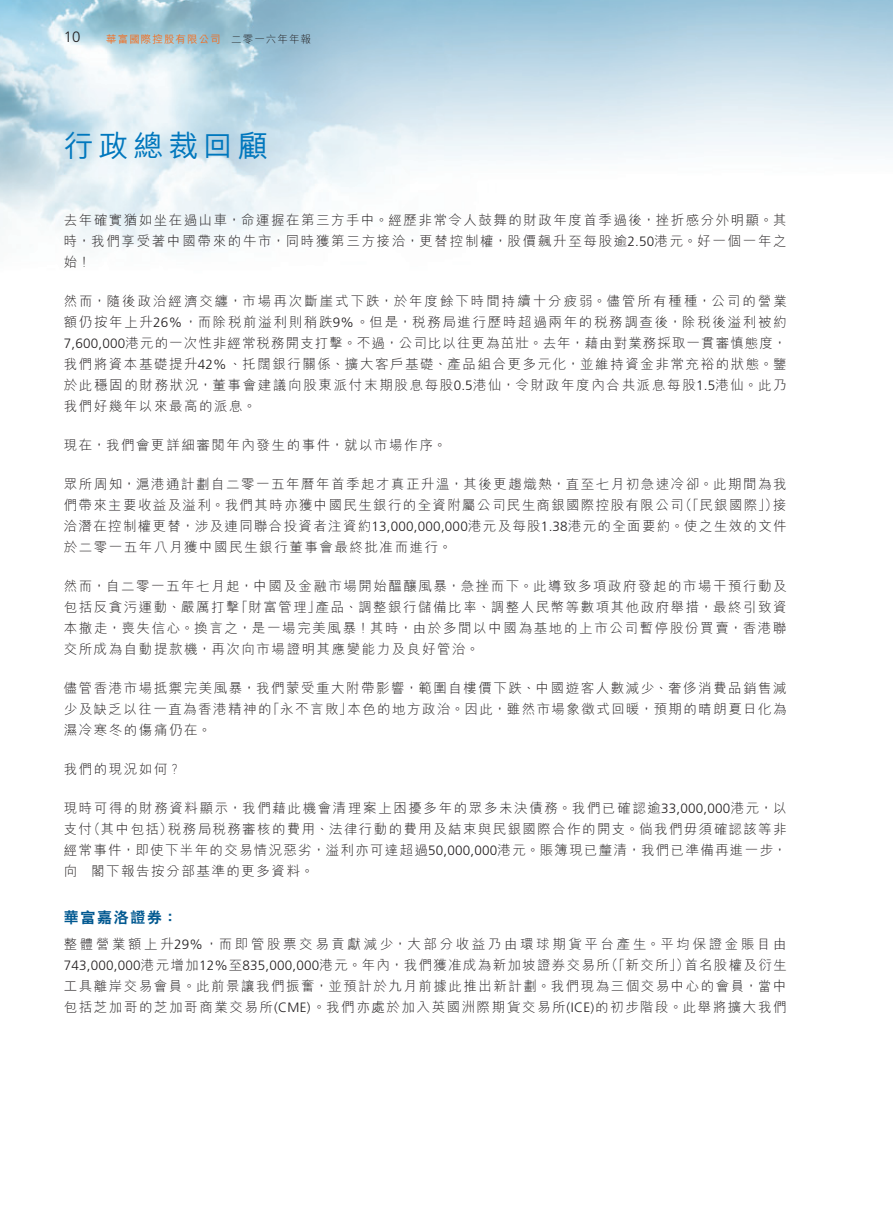
<style>
.page{position:relative;width:893px;height:1212px;background:#fff}
.page>*{position:absolute;margin:0;border:0;box-sizing:border-box;transform-origin:0 0}
.t1{font:500 30px "M Hei HK";letter-spacing:.16em;color:#0077bd}
._04___H2{font:800 15px "C Hei 2 HK";letter-spacing:.115em;color:#005890}
.t2{font:300 15px "Frutiger LT Std";color:#231f20}
._11_P0{font:300 13.5px/21px "M Hei HK";letter-spacing:.115em;color:#231f20;text-align:justify}
.t3{font:500 10.5px "M Hei HK";letter-spacing:.1em;color:#f36e21}
.s1{font-weight:300;color:#231f20}
.s2{font-family:"Frutiger LT Std"}
</style>
<div class="page">
<img style="left:0;top:0;width:893px;height:249px">
<p class="t2" style="left:64px;top:29px;width:18px">10</p>
<p class="t3" style="left:106px;top:32px;width:206px">華富國際控股有限公司 <span class="s1">二零一六年年報</span></p>
<h1 class="t1" style="left:64px;top:124px;width:206px">行政總裁回顧</h1>
<p class="_11_P0" style="left:64px;top:209px;width:724px">去年確實猶如坐在過山車，命運握在第三方手中。經歷非常令人鼓舞的財政年度首季過後，挫折感分外明顯。其時，我們享受著中國帶來的牛市，同時獲第三方接洽，更替控制權，股價飆升至每股逾<span class="s2">2.50</span>港元。好一個一年之始！</p>
<p class="_11_P0" style="left:64px;top:290px;width:725px">然而，隨後政治經濟交纏，市場再次斷崖式下跌，於年度餘下時間持續十分疲弱。儘管所有種種，公司的營業額仍按年上升<span class="s2">26%</span>，而除稅前溢利則稍跌<span class="s2">9%</span>。但是，稅務局進行歷時超過兩年的稅務調查後，除稅後溢利被約<span class="s2">7,600,000</span>港元的一次性非經常稅務開支打擊。不過，公司比以往更為茁壯。去年，藉由對業務採取一貫審慎態度，我們將資本基礎提升<span class="s2">42%</span>、托闊銀行關係、擴大客戶基礎、產品組合更多元化，並維持資金非常充裕的狀態。鑒於此穩固的財務狀況，董事會建議向股東派付末期股息每股<span class="s2">0.5</span>港仙，令財政年度內合共派息每股<span class="s2">1.5</span>港仙。此乃我們好幾年以來最高的派息。</p>
<p class="_11_P0" style="left:64px;top:434px;width:384px">現在，我們會更詳細審閱年內發生的事件，就以市場作序。</p>
<p class="_11_P0" style="left:64px;top:473px;width:724px">眾所周知，滬港通計劃自二零一五年曆年首季起才真正升溫，其後更趨熾熱，直至七月初急速冷卻。此期間為我們帶來主要收益及溢利。我們其時亦獲中國民生銀行的全資附屬公司民生商銀國際控股有限公司（「民銀國際」）接洽潛在控制權更替，涉及連同聯合投資者注資約<span class="s2">13,000,000,000</span>港元及每股<span class="s2">1.38</span>港元的全面要約。使之生效的文件於二零一五年八月獲中國民生銀行董事會最終批准而進行。</p>
<p class="_11_P0" style="left:64px;top:575px;width:724px">然而，自二零一五年七月起，中國及金融市場開始醞釀風暴，急挫而下。此導致多項政府發起的市場干預行動及包括反貪污運動、嚴厲打擊「財富管理」產品、調整銀行儲備比率、調整人民幣等數項其他政府舉措，最終引致資本撤走，喪失信心。換言之，是一場完美風暴！其時，由於多間以中國為基地的上市公司暫停股份買賣，香港聯交所成為自動提款機，再次向市場證明其應變能力及良好管治。</p>
<p class="_11_P0" style="left:64px;top:677px;width:724px">儘管香港市場抵禦完美風暴，我們蒙受重大附帶影響，範圍自樓價下跌、中國遊客人數減少、奢侈消費品銷售減少及缺乏以往一直為香港精神的「永不言敗」本色的地方政治。因此，雖然市場象徵式回暖，預期的晴朗夏日化為濕冷寒冬的傷痛仍在。</p>
<p class="_11_P0" style="left:64px;top:758px;width:119px">我們的現況如何？</p>
<p class="_11_P0" style="left:64px;top:797px;width:724px">現時可得的財務資料顯示，我們藉此機會清理案上困擾多年的眾多未決債務。我們已確認逾<span class="s2">33,000,000</span>港元，以支付（其中包括）稅務局稅務審核的費用、法律行動的費用及結束與民銀國際合作的開支。倘我們毋須確認該等非經常事件，即使下半年的交易情況惡劣，溢利亦可達超過<span class="s2">50,000,000</span>港元。賬簿現已釐清，我們已準備再進一步，向　閣下報告按分部基準的更多資料。</p>
<p class="_04___H2" style="left:64px;top:908px;width:115px">華富嘉洛證券：</p>
<p class="_11_P0" style="left:64px;top:932px;width:724px">整體營業額上升<span class="s2">29%</span>，而即管股票交易貢獻減少，大部分收益乃由環球期貨平台產生。平均保證金賬目由<span class="s2">743,000,000</span>港元增加<span class="s2">12%</span>至<span class="s2">835,000,000</span>港元。年內，我們獲准成為新加坡證券交易所（「新交所」）首名股權及衍生工具離岸交易會員。此前景讓我們振奮，並預計於九月前據此推出新計劃。我們現為三個交易中心的會員，當中包括芝加哥的芝加哥商業交易所<span class="s2">(CME)</span>。我們亦處於加入英國洲際期貨交易所<span class="s2">(ICE)</span>的初步階段。此舉將擴大我們</p>
</div>
